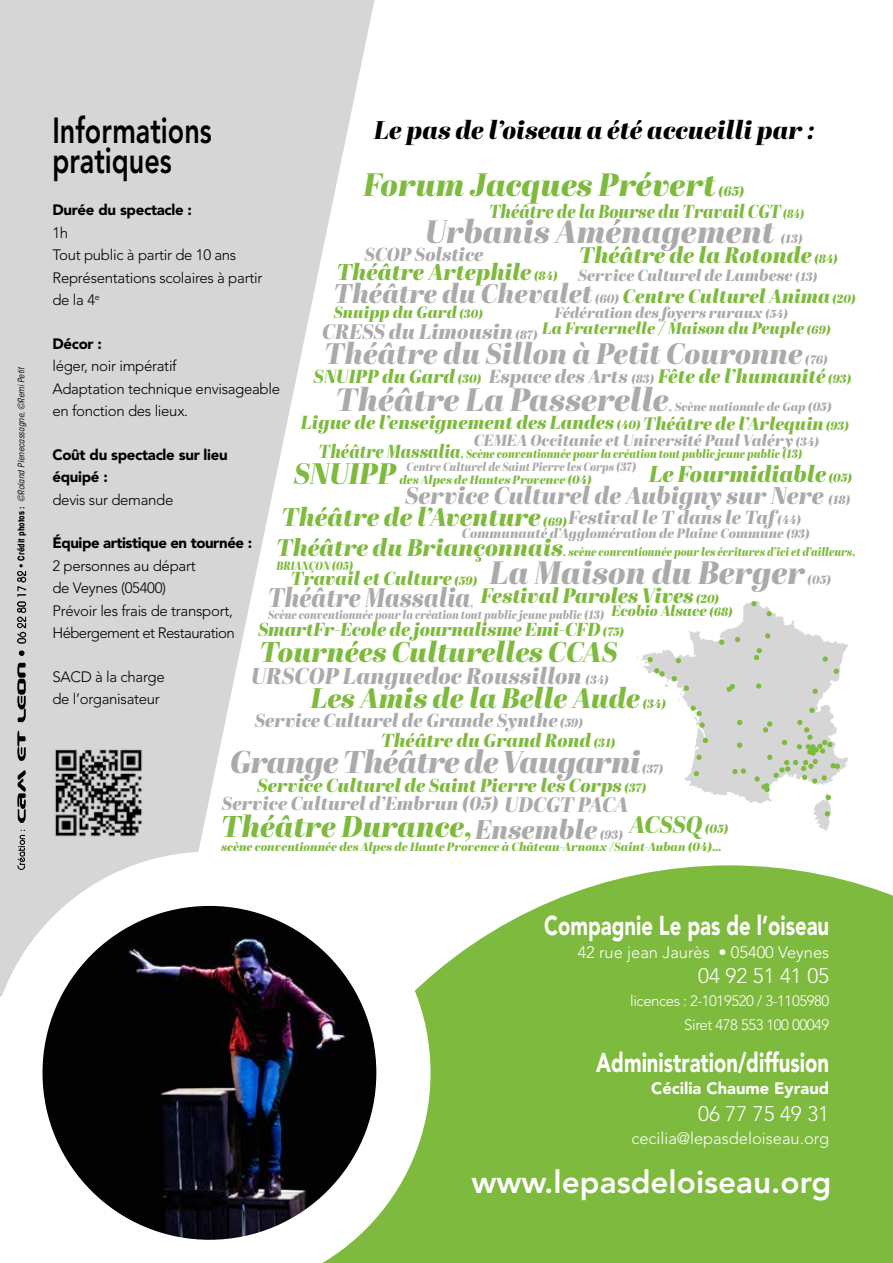
<style>
.page{position:relative;width:893px;height:1263px;background:#fff}
.page>*{position:absolute;margin:0;border:0;box-sizing:border-box;transform-origin:0 0}
.t1{font:800 36px/30px "Avenir";color:#000;scale:.75 1}
.t2{font:italic 32.25px "Abril Fatface";color:#aaa}
.t3{font:italic 32.25px "Abril Fatface";color:#7eba3d}
.t4{font:italic 31.5px "Abril Fatface";letter-spacing:-.02em;color:#aaa}
.t5{font:800 31.5px "Avenir";color:#fff}
.t6{font:italic 30px "Abril Fatface";color:#7eba3d}
.t7{font:italic 29.55px "Abril Fatface";color:#aaa}
.t8{font:italic 29.55px "Abril Fatface";color:#7eba3d}
.t9{font:italic 28.5px "Abril Fatface";color:#7eba3d}
.t10{font:italic 28.2px "Abril Fatface";color:#7eba3d}
.t11{font:900 27px "Avenir";color:#fff;scale:.75 1}
.t12{font:italic 27px "Abril Fatface";color:#aaa}
.t13{font:italic 26.85px "Abril Fatface";color:#aaa;scale:.9 1}
.t14{font:italic 26.85px "Abril Fatface";color:#aaa}
.t15{font:italic 25.5px "Abril Fatface";color:#000}
.t16{font:italic 25.5px "Abril Fatface";color:#7eba3d}
.t17{font:italic 24.15px "Abril Fatface";color:#aaa}
.t18{font:italic 24px "Abril Fatface";letter-spacing:-.005em;color:#7eba3d}
.t19{font:italic 22.8px "Abril Fatface";color:#7eba3d}
.t20{font:italic 22.8px "Abril Fatface";color:#aaa}
.t21{font:italic 22.5px "Abril Fatface";color:#7eba3d}
.t22{font:italic 21px "Abril Fatface";letter-spacing:-.005em;color:#7eba3d}
.t23{font:300 21px "Avenir";color:#fff}
.t24{font:italic 21px "Abril Fatface";color:#aaa}
.t25{font:italic 21px "Abril Fatface";letter-spacing:-.03em;color:#aaa}
.t26{font:italic 19.5px "Abril Fatface";color:#7eba3d}
.t27{font:italic 18.9px "Abril Fatface";color:#7eba3d}
.t28{font:italic 18.9px "Abril Fatface";color:#aaa}
.t29{font:italic 18.9px "Abril Fatface";color:#7eba3d;scale:.9 1}
.t30{font:300 16.5px "Avenir";color:#fff}
.t31{font:italic 16.5px "Abril Fatface";color:#7eba3d}
.t32{font:900 16.5px "Avenir";color:#fff}
.t33{font:italic 16.2px "Abril Fatface";color:#aaa}
.t34{font:300 15px/22.5px "Avenir";letter-spacing:-.02em;color:#000}
.t35{font:900 15px/22.5px "Avenir";letter-spacing:-.02em;color:#000}
.t36{font:300 15px/24px "Avenir";letter-spacing:-.03em;color:#fff;text-align:right}
.t37{font:italic 15px "Abril Fatface";color:#aaa}
.t38{font:italic 15px "Abril Fatface";color:#7eba3d}
.t39{font:italic 13.5px "Abril Fatface";color:#aaa}
.t40{font:italic 13.5px "Abril Fatface";color:#7eba3d}
.t41{font:italic 12.15px "Abril Fatface";color:#7eba3d}
.t42{font:italic 12.15px/12px "Abril Fatface";color:#aaa;scale:.9 1}
.t43{font:italic 12.15px "Abril Fatface";color:#7eba3d;scale:.9 1}
.t44{font:italic 12.15px "Abril Fatface";color:#aaa}
.t45{font:italic 12px/13.5px "Abril Fatface";color:#7eba3d;scale:.9 1}
.t46{font:italic 12px "Abril Fatface";color:#aaa}
.t47{font:italic condensed 9px "ITC Avant Garde Std";color:#000}
.s1{font-weight:700;font-style:normal}
.s2{font-size:12.15px}
.s3{font-size:12px}
.s4{font-size:18.9px}
.s5{font-size:18.9px;color:#aaa}
.s6{font-size:12px;color:#aaa}
.s7{font-size:18px}
.s8{font-size:24px}
</style>
<div class="page">
<svg style="left:0;top:0;width:374px;height:852px;fill:#d6d6d6"></svg>
<div style="left:431px;top:865px;width:462px;height:398px;background:#7eba3d"></div>
<img style="left:17px;top:572px;width:10px;height:280px">
<div style="left:41px;top:735px;width:114px;height:114px;background:#d6d6d6"></div>
<img style="left:55px;top:749px;width:87px;height:88px">
<svg style="left:0;top:852px;width:431px;height:411px"></svg>
<img style="left:42px;top:906px;width:334px;height:334px;border-radius:167px">
<svg style="left:637px;top:600px;width:211px;height:230px"></svg>
<p class="t47" style="left:16px;top:568px;width:202px;rotate:-90deg"><span class="s1">• Crédit photos :</span> ©Roland Plenecassagne, ©Remi Petit</p>
<h1 class="t1" style="left:52px;top:116px;width:214px">Informations pratiques</h1>
<p class="t35" style="left:52px;top:199px;width:141px">Durée du spectacle :</p>
<p class="t34" style="left:52px;top:221px;width:211px">1h<br>Tout public à partir de 10 ans<br>Représentations scolaires à partir de la 4<sup>e</sup></p>
<p class="t35" style="left:52px;top:332px;width:51px">Décor :</p>
<p class="t34" style="left:52px;top:355px;width:229px">léger, noir impératif<br>Adaptation technique envisageable en fonction des lieux.</p>
<p class="t35" style="left:52px;top:443px;width:177px">Coût du spectacle sur lieu équipé :</p>
<p class="t34" style="left:52px;top:488px;width:123px">devis sur demande</p>
<p class="t35" style="left:52px;top:532px;width:201px">Équipe artistique en tournée :</p>
<p class="t34" style="left:52px;top:554px;width:184px">2 personnes au départ<br>de Veynes (05400)<br>Prévoir les frais de transport,<br>Hébergement et Restauration</p>
<p class="t34" style="left:52px;top:665px;width:114px">SACD à la charge de l’organisateur</p>
<h3 class="t15" style="left:374px;top:112px;width:442px">Le pas de l’oiseau a été accueilli par :</h3>
<h2 class="t3" style="left:364px;top:161px;width:354px">Forum Jacques Prévert</h2>
<p class="t40" style="left:718px;top:181px;width:28px">(65)</p>
<p class="t29" style="left:489px;top:198px;width:352px">Théâtre de la Bourse du Travail CGT <span class="s2">(84)</span></p>
<h2 class="t2" style="left:425px;top:209px;width:351px">Urbanis Aménagement</h2>
<p class="t44" style="left:780px;top:230px;width:24px">(13)</p>
<p class="t28" style="left:365px;top:240px;width:120px">SCOP Solstice</p>
<h3 class="t21" style="left:579px;top:239px;width:260px">Théâtre de la Rotonde <span class="s2">(84)</span></h3>
<h3 class="t19" style="left:337px;top:255px;width:222px">Théâtre Artephile <span class="s2">(84)</span></h3>
<p class="t33" style="left:578px;top:263px;width:241px">Service Culturel de Lambesc <span class="s2">(13)</span></p>
<h3 class="t12" style="left:334px;top:274px;width:260px">Théâtre du Chevalet</h3>
<p class="t44" style="left:595px;top:290px;width:26px">(60)</p>
<h3 class="t26" style="left:623px;top:282px;width:234px">Centre Culturel Anima <span class="s3">(20)</span></h3>
<p class="t31" style="left:334px;top:300px;width:151px">Snuipp du Gard <span class="s3">(30)</span></p>
<p class="t37" style="left:555px;top:302px;width:235px">Fédération des foyers ruraux <span class="s3">(54)</span></p>
<p class="t31" style="left:542px;top:317px;width:290px">La Fraternelle / Maison du Peuple <span class="s2">(69)</span></p>
<h3 class="t24" style="left:322px;top:316px;width:217px">CRESS du Limousin <span class="s3">(87)</span></h3>
<h3 class="t26" style="left:314px;top:363px;width:539px"><span class="s4">SNUIPP du Gard</span> <span class="s2">(30)</span> <span class="s5">Espace des Arts</span> <span class="s6">(83)</span> Fête de l’humanité <span class="s3">(93)</span></h3>
<p class="t27" style="left:301px;top:408px;width:550px">Ligue de l’enseignement des Landes <span class="s2">(40)</span> <span class="s7">Théâtre de l’Arlequin</span> <span class="s3">(93)</span></p>
<h3 class="t7" style="left:324px;top:332px;width:480px">Théâtre du Sillon à Petit Couronne</h3>
<p class="t44" style="left:805px;top:351px;width:24px">(76)</p>
<h2 class="t2" style="left:336px;top:377px;width:334px">Théâtre La Passerelle</h2>
<p class="t44" style="left:669px;top:398px;width:164px">, Scène nationale de Gap (05)</p>
<p class="t33" style="left:474px;top:428px;width:347px">CEMEA Occitanie et Université Paul Valéry <span class="s2">(34)</span></p>
<p class="t43" style="left:319px;top:445px;width:539px"><span class="s4">Théâtre Massalia</span>, Scène conventionnée pour la création tout public jeune public (13)</p>
<p class="t42" style="left:407px;top:461px;width:257px">Centre Culturel de Saint Pierre les Corps (37)</p>
<h3 class="t8" style="left:294px;top:452px;width:104px">SNUIPP</h3>
<p class="t41" style="left:399px;top:471px;width:194px">des Alpes de Hautes Provence (04)</p>
<h3 class="t19" style="left:649px;top:457px;width:205px">Le Fourmidiable <span class="s2">(05)</span></h3>
<h3 class="t17" style="left:405px;top:479px;width:447px">Service Culturel de Aubigny sur Nere <span class="s2">(18)</span></h3>
<h3 class="t16" style="left:281px;top:498px;width:287px">Théâtre de l’Aventure <span class="s2">(69)</span></h3>
<p class="t28" style="left:568px;top:504px;width:234px">Festival le T dans le Taf <span class="s2">(44)</span></p>
<p class="t39" style="left:462px;top:524px;width:350px">Communauté d’Agglomération de Plaine Commune <span class="s2">(93)</span></p>
<p class="t45" style="left:276px;top:545px;width:645px"><span class="s8">Théâtre du Briançonnais</span>, scène conventionnée pour les écritures d’ici et d’ailleurs,<br>BRIANÇON (05)</p>
<h3 class="t13" style="left:268px;top:578px;width:227px">Théâtre Massalia</h3>
<p class="t42" style="left:268px;top:596px;width:375px;text-indent:203px">,<br>Scène conventionnée pour la création tout public jeune public (13)</p>
<p class="t27" style="left:291px;top:565px;width:188px">Travail et Culture <span class="s2">(59)</span></p>
<h2 class="t2" style="left:490px;top:549px;width:317px">La Maison du Berger</h2>
<p class="t44" style="left:807px;top:571px;width:25px">(05)</p>
<h3 class="t22" style="left:481px;top:580px;width:240px">Festival Paroles Vives <span class="s3">(20)</span></h3>
<p class="t38" style="left:611px;top:600px;width:123px">Ecobio Alsace <span class="s3">(68)</span></p>
<p class="t27" style="left:258px;top:616px;width:368px">SmartFr-Ecole de journalisme Emi-CFD <span class="s2">(75)</span></p>
<h3 class="t9" style="left:260px;top:632px;width:359px">Tournées Culturelles CCAS</h3>
<h3 class="t20" style="left:251px;top:659px;width:359px">URSCOP Languedoc Roussillon <span class="s2">(34)</span></h3>
<h3 class="t10" style="left:311px;top:678px;width:331px">Les Amis de la Belle Aude</h3>
<p class="t41" style="left:642px;top:695px;width:25px">(34)</p>
<p class="t28" style="left:255px;top:706px;width:330px">Service Culturel de Grande Synthe <span class="s2">(59)</span></p>
<p class="t27" style="left:381px;top:726px;width:236px">Théâtre du Grand Rond <span class="s2">(31)</span></p>
<h3 class="t4" style="left:230px;top:739px;width:412px">Grange Théâtre de Vaugarni</h3>
<p class="t46" style="left:642px;top:760px;width:23px">(37)</p>
<p class="t27" style="left:257px;top:772px;width:391px">Service Culturel de Saint Pierre les Corps <span class="s2">(37)</span></p>
<p class="t28" style="left:222px;top:790px;width:279px">Service Culturel d’Embrun (05)</p>
<h3 class="t25" style="left:505px;top:789px;width:125px">UDCGT PACA</h3>
<h3 class="t6" style="left:221px;top:805px;width:254px">Théâtre Durance,</h3>
<p class="t41" style="left:221px;top:837px;width:502px">scène conventionnée des Alpes de Haute Provence à Château-Arnoux /Saint-Auban (04)…</p>
<h3 class="t14" style="left:475px;top:810px;width:124px">Ensemble</h3>
<h3 class="t18" style="left:600px;top:808px;width:130px"><sub>(93)</sub> ACSSQ <span class="s2">(05)</span></h3>
<h3 class="t11" style="left:544px;top:909px;width:381px">Compagnie Le pas de l’oiseau</h3>
<p class="t30" style="left:578px;top:942px;width:253px">42 rue jean Jaurès • 05400 Veynes</p>
<h3 class="t23" style="left:698px;top:963px;width:133px">04 92 51 41 05</h3>
<p class="t36" style="left:630px;top:988px;width:200px">licences : 2-1019520 / 3-1105980<br>Siret 478 553 100 00049</p>
<h3 class="t11" style="left:596px;top:1046px;width:312px">Administration/diffusion</h3>
<p class="t32" style="left:651px;top:1078px;width:180px">Cécilia Chaume Eyraud</p>
<h3 class="t23" style="left:698px;top:1101px;width:133px">06 77 75 49 31</h3>
<p class="t30" style="left:631px;top:1128px;width:199px">cecilia@lepasdeloiseau.org</p>
<h3 class="t5" style="left:471px;top:1164px;width:361px">www.lepasdeloiseau.org</h3>
</div>
